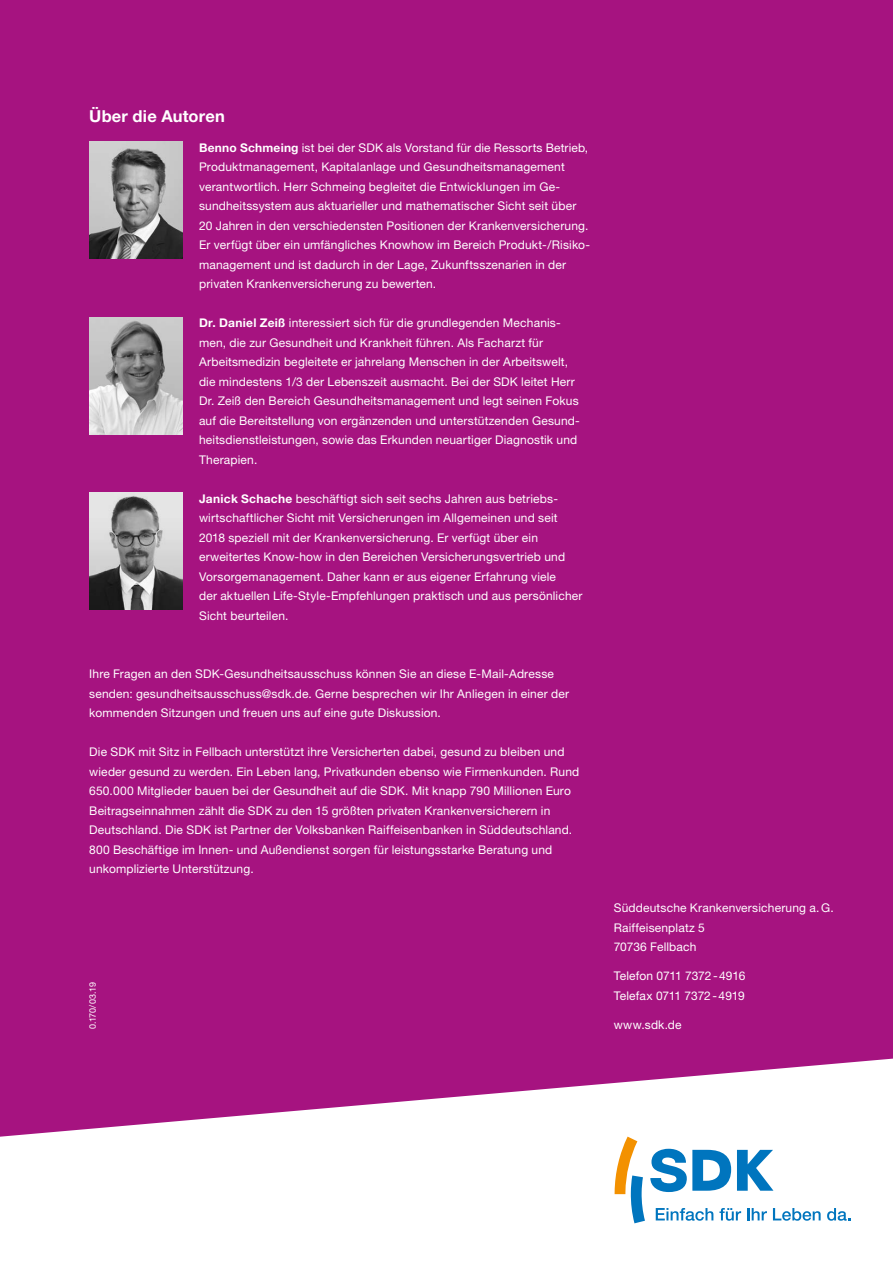
<style>
.page{position:relative;width:893px;height:1263px;background:#fff}
.page>*{position:absolute;margin:0;border:0;box-sizing:border-box;transform-origin:0 0}
.t1{font:700 16.5px "Helvetica Neue LT Std";letter-spacing:.01em;color:#fff}
.t2{font:12px/19.5px "Helvetica Neue LT Std";letter-spacing:.015em;color:#fff}
.t3{font:12px/19.5px "Helvetica Neue LT Std";letter-spacing:-.005em;color:#fff}
.t4{font:9px "Helvetica Neue LT Std";letter-spacing:-.015em;color:#fff}
.s1{font-weight:700}
</style>
<div class="page">
<div style="left:0;top:0;width:893px;height:1146px;background:#a61380"></div>
<img style="left:89px;top:142px;width:93px;height:117px">
<img style="left:89px;top:317px;width:93px;height:117px">
<img style="left:89px;top:493px;width:93px;height:117px">
<svg style="left:0;top:1058px;width:893px;height:166px;fill:#fff"></svg>
<svg style="left:615px;top:1136px;width:206px;height:87px"></svg>
<svg style="left:827px;top:1208px;width:23px;height:13px"></svg>
<h1 class="t1" style="left:89px;top:106px;width:137px">Über die Autoren</h1>
<p class="t2" style="left:199px;top:137px;width:392px"><span class="s1">Benno Schmeing</span> ist bei der SDK als Vorstand für die Ressorts Betrieb, Produktmanagement, Kapitalanlage und Gesundheitsmanagement verantwortlich. Herr Schmeing begleitet die Entwicklungen im Ge‑ sundheitssystem aus aktuarieller und mathematischer Sicht seit über 20 Jahren in den verschiedensten Positionen der Krankenversicherung.<br>Er verfügt über ein umfängliches Knowhow im Bereich Produkt-/Risiko&shy;management und ist dadurch in der Lage, Zukunftsszenarien in der privaten Krankenversicherung zu bewerten.</p>
<p class="t2" style="left:199px;top:313px;width:382px"><span class="s1">Dr. Daniel Zeiß</span> interessiert sich für die grundlegenden Mechanis‑ men, die zur Gesundheit und Krankheit führen. Als Facharzt für Arbeitsmedizin begleitete er jahrelang Menschen in der Arbeitswelt, die mindestens 1/3 der Lebenszeit ausmacht. Bei der SDK leitet Herr Dr. Zeiß den Bereich Gesundheitsmanagement und legt seinen Fokus auf die Bereitstellung von ergänzenden und unterstützenden Gesund&shy;heitsdienstleistungen, sowie das Erkunden neuartiger Diagnostik und Therapien.</p>
<p class="t2" style="left:199px;top:488px;width:385px"><span class="s1">Janick Schache</span> beschäftigt sich seit sechs Jahren aus betriebs‑ wirtschaftlicher Sicht mit Versicherungen im Allgemeinen und seit 2018 speziell mit der Krankenversicherung. Er verfügt über ein erweitertes Know-how in den Bereichen Versicherungsvertrieb und Vorsorgemanagement. Daher kann er aus eigener Erfahrung viele<br>der aktuellen Life-Style-Empfehlungen praktisch und aus persönlicher Sicht beurteilen.</p>
<p class="t2" style="left:89px;top:664px;width:481px">Ihre Fragen an den SDK-Gesundheitsausschuss können Sie an diese E-Mail-Adresse senden: gesundheitsausschuss@sdk.de. Gerne besprechen wir Ihr Anliegen in einer der kommenden Sitzungen und freuen uns auf eine gute Diskussion.</p>
<p class="t2" style="left:89px;top:742px;width:491px">Die SDK mit Sitz in Fellbach unterstützt ihre Versicherten dabei, gesund zu bleiben und wieder gesund zu werden. Ein Leben lang, Privatkunden ebenso wie Firmenkunden. Rund 650.000 Mitglieder bauen bei der Gesundheit auf die SDK. Mit knapp 790 Millionen Euro Beitragseinnahmen zählt die SDK zu den 15 größten privaten Krankenversicherern in Deutschland. Die SDK ist Partner der Volksbanken Raiffeisenbanken in Süddeutschland.<br>800 Beschäftige im Innen- und Außendienst sorgen für leistungsstarke Beratung und unkomplizierte Unterstützung.</p>
<p class="t4" style="left:87px;top:1029px;width:48px;rotate:-90deg">0.170/03.19</p>
<p class="t2" style="left:614px;top:898px;width:221px">Süddeutsche Krankenversicherung a.G.<br>Raiffeisenplatz 5<br>70736 Fellbach</p>
<p class="t3" style="left:614px;top:966px;width:133px">Telefon 0711 7372-4916<br>Telefax 0711 7372-4919</p>
<p class="t2" style="left:614px;top:1015px;width:69px">www.sdk.de</p>
</div>
